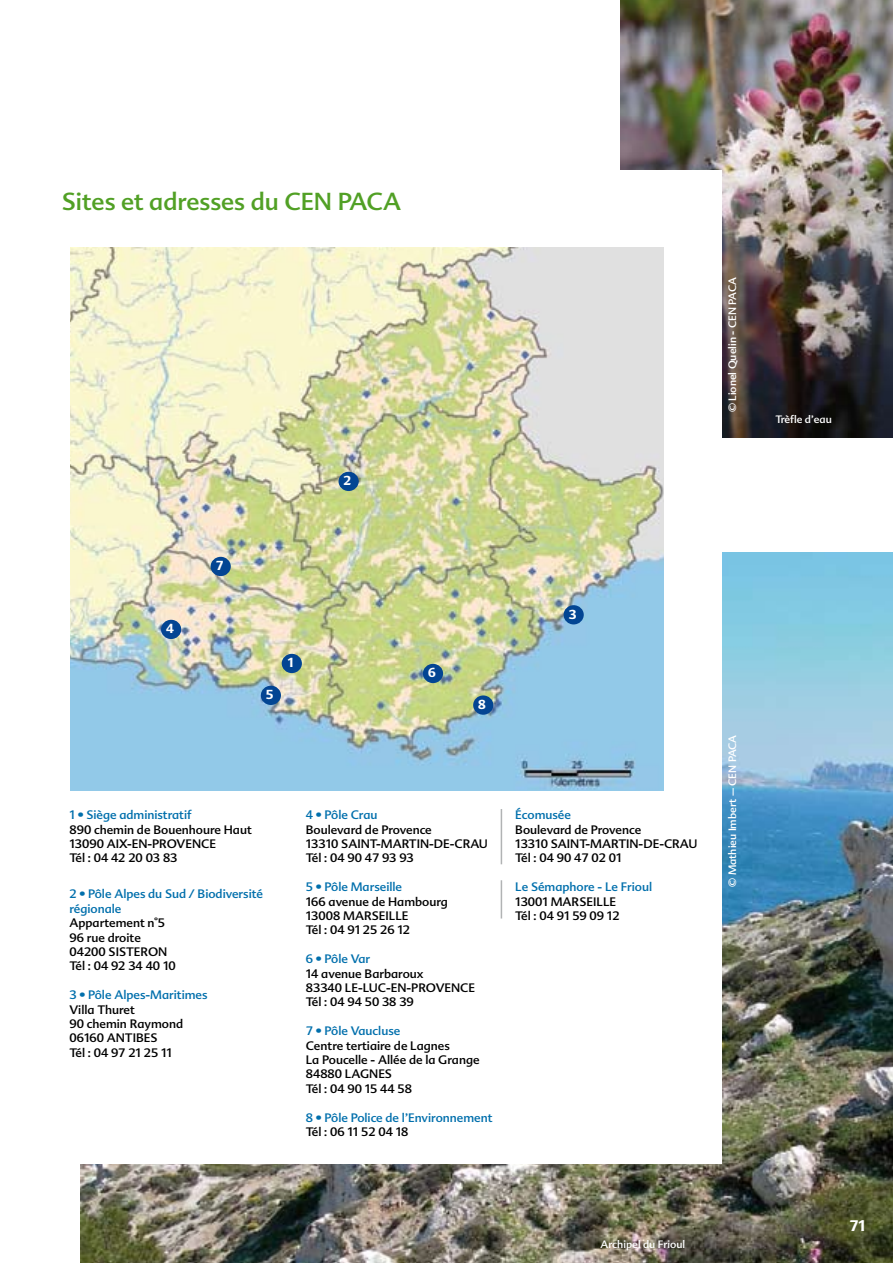
<style>
.page{position:relative;width:893px;height:1263px;background:#fff}
.page>*{position:absolute;margin:0;border:0;box-sizing:border-box;transform-origin:0 0}
.t1{font:24px "Advert";color:#51a025}
.t2{font:700 15px "Advert";color:#fff}
.t3{font:700 12.75px "Advert";color:#fff}
.t4{font:12px/14.4px "Advert";color:#000}
.t5{font:12px/14.4px "Advert";color:#006fac}
.t6{font:10.5px "Advert";color:#fff}
</style>
<div class="page">
<img style="left:621px;top:0;width:272px;height:437px">
<img style="left:81px;top:553px;width:812px;height:710px">
<div style="left:31px;top:170px;width:690px;height:994px;background:#fff"></div>
<img style="left:70px;top:248px;width:593px;height:543px">
<div style="left:282px;top:654px;width:20px;height:19px;background:#034593;border-radius:50%"></div>
<div style="left:339px;top:472px;width:20px;height:19px;background:#034593;border-radius:50%"></div>
<div style="left:564px;top:605px;width:20px;height:19px;background:#034593;border-radius:50%"></div>
<div style="left:161px;top:620px;width:20px;height:19px;background:#034593;border-radius:50%"></div>
<div style="left:473px;top:695px;width:20px;height:20px;background:#034593;border-radius:50%"></div>
<div style="left:423px;top:664px;width:20px;height:19px;background:#034593;border-radius:50%"></div>
<div style="left:211px;top:557px;width:20px;height:19px;background:#034593;border-radius:50%"></div>
<hr style="left:501px;top:809px;width:1px;height:55px;background:#b1b3b4">
<hr style="left:501px;top:880px;width:1px;height:38px;background:#b1b3b4">
<div style="left:261px;top:686px;width:20px;height:19px;background:#034593;border-radius:50%"></div>
<h1 class="t1" style="left:62px;top:188px;width:341px">Sites et adresses du CEN PACA</h1>
<p class="t3" style="left:166px;top:621px;width:9px">4</p>
<p class="t3" style="left:216px;top:558px;width:9px">7</p>
<p class="t3" style="left:266px;top:687px;width:9px">5</p>
<p class="t3" style="left:288px;top:655px;width:7px">1</p>
<p class="t3" style="left:344px;top:473px;width:9px">2</p>
<p class="t3" style="left:428px;top:665px;width:9px">6</p>
<p class="t3" style="left:478px;top:696px;width:9px">8</p>
<p class="t3" style="left:569px;top:606px;width:9px">3</p>
<p class="t5" style="left:69px;top:808px;width:124px">1 • Siège administratif</p>
<p class="t4" style="left:69px;top:822px;width:184px">890 chemin de Bouenhoure Haut<br>13090 AIX-EN-PROVENCE<br>Tél : 04 42 20 03 83</p>
<p class="t5" style="left:69px;top:887px;width:195px">2 • Pôle Alpes du Sud / Biodiversité régionale</p>
<p class="t4" style="left:69px;top:916px;width:108px">Appartement n°5<br>96 rue droite<br>04200 Sisteron<br>Tél : 04 92 34 40 10</p>
<p class="t5" style="left:69px;top:988px;width:140px">3 • Pôle Alpes-Maritimes</p>
<p class="t4" style="left:69px;top:1002px;width:115px">Villa Thuret<br>90 chemin Raymond<br>06160 ANTIBES<br>Tél : 04 97 21 25 11</p>
<p class="t5" style="left:306px;top:808px;width:73px">4 • Pôle Crau</p>
<p class="t4" style="left:306px;top:822px;width:184px">Boulevard de Provence<br>13310 SAINT-MARTIN-DE-CRAU<br>Tél : 04 90 47 93 93</p>
<p class="t5" style="left:306px;top:880px;width:98px">5 • Pôle Marseille</p>
<p class="t4" style="left:306px;top:894px;width:144px">166 avenue de Hambourg<br>13008 MARSEILLE<br>Tél : 04 91 25 26 12</p>
<p class="t5" style="left:306px;top:952px;width:66px">6 • Pôle Var</p>
<p class="t4" style="left:306px;top:966px;width:171px">14 avenue Barbaroux<br>83340 LE-LUC-EN-PROVENCE<br>Tél : 04 94 50 38 39</p>
<p class="t5" style="left:306px;top:1024px;width:96px">7 • Pôle Vaucluse</p>
<p class="t4" style="left:306px;top:1038px;width:175px">Centre tertiaire de Lagnes<br>La Poucelle - Allée de la Grange<br>84880 LAGNES<br>Tél : 04 90 15 44 58</p>
<p class="t5" style="left:306px;top:1110px;width:188px">8 • Pôle Police de l’Environnement</p>
<p class="t4" style="left:306px;top:1124px;width:104px">Tél : 06 11 52 04 18</p>
<p class="t5" style="left:515px;top:808px;width:57px">Écomusée</p>
<p class="t4" style="left:515px;top:822px;width:184px">Boulevard de Provence<br>13310 SAINT-MARTIN-DE-CRAU<br>Tél : 04 90 47 02 01</p>
<p class="t5" style="left:515px;top:880px;width:138px">Le Sémaphore - Le Frioul</p>
<p class="t4" style="left:515px;top:894px;width:106px">13001 MARSEILLE<br>Tél : 04 91 59 09 12</p>
<p class="t6" style="left:726px;top:412px;width:137px;rotate:-90deg">© Lionel Quelin - CEN PACA</p>
<p class="t6" style="left:726px;top:887px;width:154px;rotate:-90deg">© Mathieu Imbert – CEN PACA</p>
<p class="t6" style="left:600px;top:1238px;width:86px">Archipel du Frioul</p>
<p class="t6" style="left:775px;top:413px;width:58px">Trèfle d’eau</p>
<p class="t2" style="left:849px;top:1217px;width:17px">71</p>
</div>
